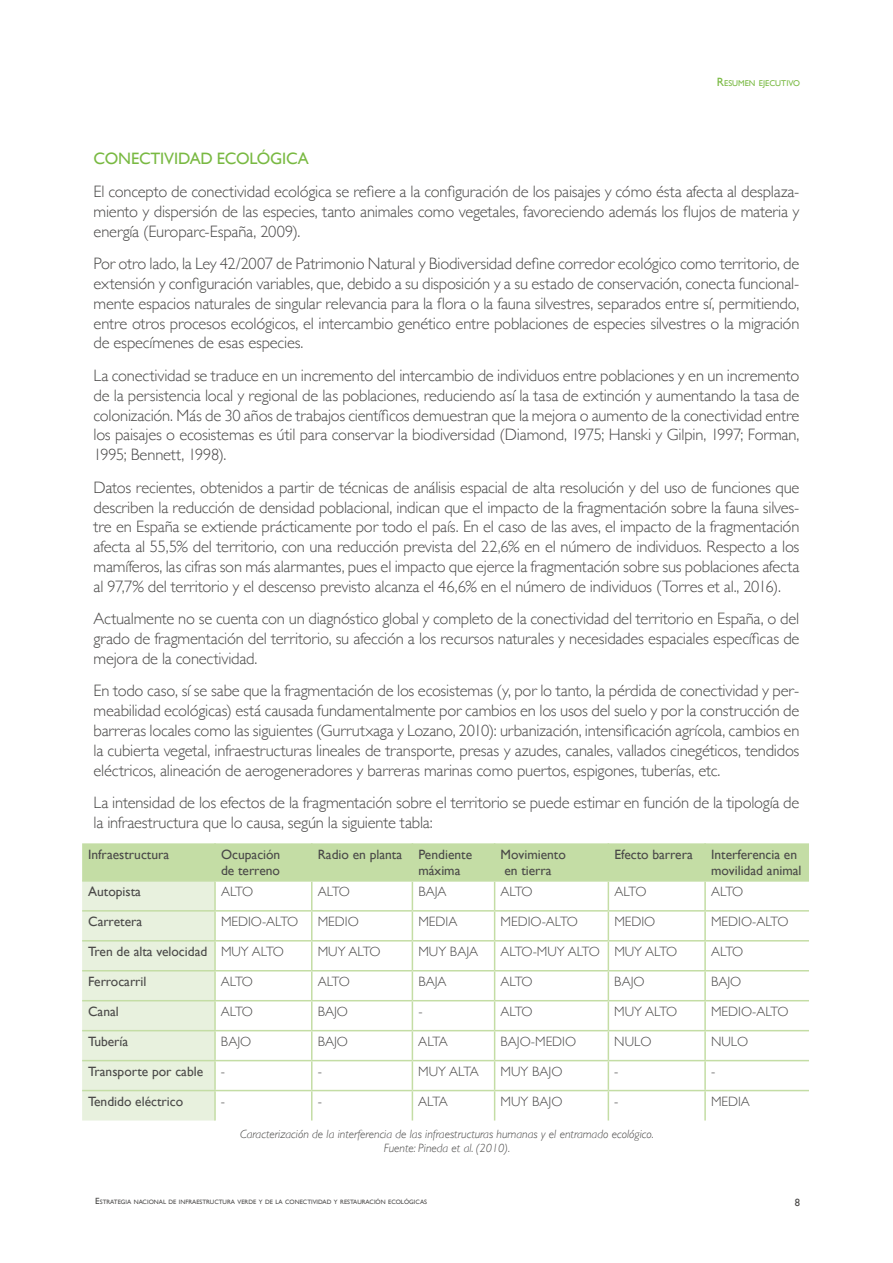
<style>
.page{position:relative;width:893px;height:1263px;background:#fff}
.page>*{position:absolute;margin:0;border:0;box-sizing:border-box;transform-origin:0 0}
.t1{font:300 16.5px/19.8px "Gill Sans";letter-spacing:-.015em;color:#4a4948;text-align:justify}
.t2{font:16.5px "Gill Sans";letter-spacing:-.01em;color:#79b942}
.t3{font:300 13.5px "Gill Sans";color:#4a4948}
.t4{font:13.5px/16.2px "Gill Sans";color:#4a4948}
.t5{font:italic 300 12px/14.4px "Gill Sans";color:#4a4948;text-align:center}
.t6{font:10.5px "Gill Sans";color:#4a4948}
.t7{font:8.4px "Gill Sans";color:#79b942}
.t8{font:6.3px "Gill Sans";color:#4a4948}
.s1{font-size:12px}
.s2{font-weight:300}
.s3{font-size:9px}
</style>
<div class="page">
<svg style="left:82px;top:843px;width:727px;height:277px"></svg>
<hr style="left:705px;top:1090px;width:104px;height:1px;background:#c4dda5">
<hr style="left:704px;top:1091px;width:2px;height:29px;background:#c4dda5">
<p class="t7" style="left:717px;top:78px;width:85px"><span class="s1">R</span>ESUMEN EJECUTIVO</p>
<p class="t2" style="left:94px;top:149px;width:217px">CONECTIVIDAD ECOLÓGICA</p>
<p class="t1" style="left:94px;top:181px;width:707px">El concepto de conectividad ecológica se refiere a la configuración de los paisajes y cómo ésta afecta al desplaza&shy;miento y dispersión de las especies, tanto animales como vegetales, favoreciendo además los flujos de materia y energía (Europarc-España, 2009).</p>
<p class="t1" style="left:94px;top:253px;width:707px">Por otro lado, la Ley 42/2007 de Patrimonio Natural y Biodiversidad define corredor ecológico como territorio, de extensión y configuración variables, que, debido a su disposición y a su estado de conservación, conecta funcional&shy;mente espacios naturales de singular relevancia para la flora o la fauna silvestres, separados entre sí, permitiendo, entre otros procesos ecológicos, el intercambio genético entre poblaciones de especies silvestres o la migración de especímenes de esas especies.</p>
<p class="t1" style="left:94px;top:365px;width:707px">La conectividad se traduce en un incremento del intercambio de individuos entre poblaciones y en un incremento de la persistencia local y regional de las poblaciones, reduciendo así la tasa de extinción y aumentando la tasa de colonización. Más de 30 años de trabajos científicos demuestran que la mejora o aumento de la conectividad entre los paisajes o ecosistemas es útil para conservar la biodiversidad (Diamond, 1975; Hanski y Gilpin, 1997; Forman, 1995; Bennett, 1998).</p>
<p class="t1" style="left:94px;top:477px;width:707px">Datos recientes, obtenidos a partir de técnicas de análisis espacial de alta resolución y del uso de funciones que describen la reducción de densidad poblacional, indican que el impacto de la fragmentación sobre la fauna silves&shy;tre en España se extiende prácticamente por todo el país. En el caso de las aves, el impacto de la fragmentación afecta al 55,5% del territorio, con una reducción prevista del 22,6% en el número de individuos. Respecto a los mamíferos, las cifras son más alarmantes, pues el impacto que ejerce la fragmentación sobre sus poblaciones afecta al 97,7% del territorio y el descenso previsto alcanza el 46,6% en el número de individuos (Torres et al., 2016).</p>
<p class="t1" style="left:94px;top:608px;width:707px">Actualmente no se cuenta con un diagnóstico global y completo de la conectividad del territorio en España, o del grado de fragmentación del territorio, su afección a los recursos naturales y necesidades espaciales específicas de mejora de la conectividad.</p>
<p class="t1" style="left:94px;top:680px;width:707px">En todo caso, sí se sabe que la fragmentación de los ecosistemas (y, por lo tanto, la pérdida de conectividad y per&shy;meabilidad ecológicas) está causada fundamentalmente por cambios en los usos del suelo y por la construcción de barreras locales como las siguientes (Gurrutxaga y Lozano, 2010): urbanización, intensificación agrícola, cambios en la cubierta vegetal, infraestructuras lineales de transporte, presas y azudes, canales, vallados cinegéticos, tendidos eléctricos, alineación de aerogeneradores y barreras marinas como puertos, espigones, tuberías, etc.</p>
<p class="t1" style="left:94px;top:792px;width:707px">La intensidad de los efectos de la fragmentación sobre el territorio se puede estimar en función de la tipología de la infraestructura que lo causa, según la siguiente tabla:</p>
<p class="t4" style="left:88px;top:846px;width:83px">Infraestructura</p>
<p class="t4" style="left:221px;top:846px;width:61px">Ocupación de terreno</p>
<p class="t4" style="left:418px;top:846px;width:55px;text-indent:-101px">Radio en planta Pendiente máxima</p>
<p class="t4" style="left:501px;top:846px;width:67px">Movimiento en tierra</p>
<p class="t4" style="left:614px;top:846px;width:80px">Efecto barrera</p>
<p class="t4" style="left:711px;top:846px;width:92px">Interferencia en movilidad animal</p>
<p class="t4" style="left:88px;top:883px;width:54px">Autopista</p>
<p class="t3" style="left:221px;top:881px;width:34px">ALTO</p>
<p class="t3" style="left:318px;top:881px;width:34px">ALTO</p>
<p class="t3" style="left:418px;top:881px;width:30px">BAJA</p>
<p class="t3" style="left:501px;top:881px;width:34px">ALTO</p>
<p class="t3" style="left:614px;top:881px;width:34px">ALTO</p>
<p class="t3" style="left:711px;top:881px;width:34px">ALTO</p>
<p class="t4" style="left:88px;top:913px;width:56px">Carretera</p>
<p class="t3" style="left:221px;top:911px;width:79px">MEDIO-ALTO</p>
<p class="t3" style="left:318px;top:911px;width:43px">MEDIO</p>
<p class="t3" style="left:418px;top:911px;width:40px">MEDIA</p>
<p class="t3" style="left:501px;top:911px;width:79px">MEDIO-ALTO</p>
<p class="t3" style="left:614px;top:911px;width:43px">MEDIO</p>
<p class="t3" style="left:711px;top:911px;width:79px">MEDIO-ALTO</p>
<p class="t4" style="left:88px;top:943px;width:197px">Tren de alta velocidad <span class="s2">MUY ALTO</span></p>
<p class="t3" style="left:318px;top:941px;width:64px">MUY ALTO</p>
<p class="t3" style="left:418px;top:941px;width:61px">MUY BAJA</p>
<p class="t3" style="left:501px;top:941px;width:178px">ALTO-MUY ALTO MUY ALTO</p>
<p class="t3" style="left:711px;top:941px;width:34px">ALTO</p>
<p class="t4" style="left:88px;top:973px;width:60px">Ferrocarril</p>
<p class="t3" style="left:221px;top:971px;width:34px">ALTO</p>
<p class="t3" style="left:318px;top:971px;width:34px">ALTO</p>
<p class="t3" style="left:418px;top:971px;width:30px">BAJA</p>
<p class="t3" style="left:501px;top:971px;width:34px">ALTO</p>
<p class="t3" style="left:614px;top:971px;width:32px">BAJO</p>
<p class="t3" style="left:711px;top:971px;width:32px">BAJO</p>
<p class="t4" style="left:88px;top:1003px;width:32px">Canal</p>
<p class="t3" style="left:221px;top:1001px;width:34px">ALTO</p>
<p class="t3" style="left:318px;top:1001px;width:32px">BAJO</p>
<p class="t3" style="left:418px;top:1001px;width:6px">-</p>
<p class="t3" style="left:501px;top:1001px;width:34px">ALTO</p>
<p class="t3" style="left:614px;top:1001px;width:64px">MUY ALTO</p>
<p class="t3" style="left:711px;top:1001px;width:79px">MEDIO-ALTO</p>
<p class="t4" style="left:88px;top:1033px;width:42px">Tubería</p>
<p class="t3" style="left:221px;top:1031px;width:32px">BAJO</p>
<p class="t3" style="left:318px;top:1031px;width:32px">BAJO</p>
<p class="t3" style="left:418px;top:1031px;width:31px">ALTA</p>
<p class="t3" style="left:501px;top:1031px;width:77px">BAJO-MEDIO</p>
<p class="t3" style="left:614px;top:1031px;width:39px">NULO</p>
<p class="t3" style="left:711px;top:1031px;width:39px">NULO</p>
<p class="t4" style="left:88px;top:1063px;width:117px">Transporte por cable</p>
<p class="t3" style="left:221px;top:1061px;width:6px">-</p>
<p class="t3" style="left:318px;top:1061px;width:6px">-</p>
<p class="t3" style="left:418px;top:1061px;width:62px">MUY ALTA</p>
<p class="t3" style="left:500px;top:1061px;width:63px">MUY BAJO</p>
<p class="t3" style="left:614px;top:1061px;width:6px">-</p>
<p class="t3" style="left:711px;top:1061px;width:6px">-</p>
<p class="t4" style="left:88px;top:1093px;width:97px">Tendido eléctrico</p>
<p class="t3" style="left:221px;top:1091px;width:6px">-</p>
<p class="t3" style="left:318px;top:1091px;width:6px">-</p>
<p class="t3" style="left:418px;top:1091px;width:31px">ALTA</p>
<p class="t3" style="left:500px;top:1091px;width:63px">MUY BAJO</p>
<p class="t3" style="left:614px;top:1091px;width:6px">-</p>
<p class="t3" style="left:711px;top:1091px;width:40px">MEDIA</p>
<p class="t5" style="left:240px;top:1127px;width:415px">Caracterización de la interferencia de las infraestructuras humanas y el entramado ecológico.<br>Fuente: Pineda et al. (2010).</p>
<p class="t8" style="left:95px;top:1198px;width:333px"><span class="s3">E</span>STRATEGIA NACIONAL DE INFRAESTRUCTURA VERDE Y DE LA CONECTIVIDAD Y RESTAURACIÓN ECOLÓGICAS</p>
<p class="t6" style="left:795px;top:1196px;width:7px">8</p>
</div>
